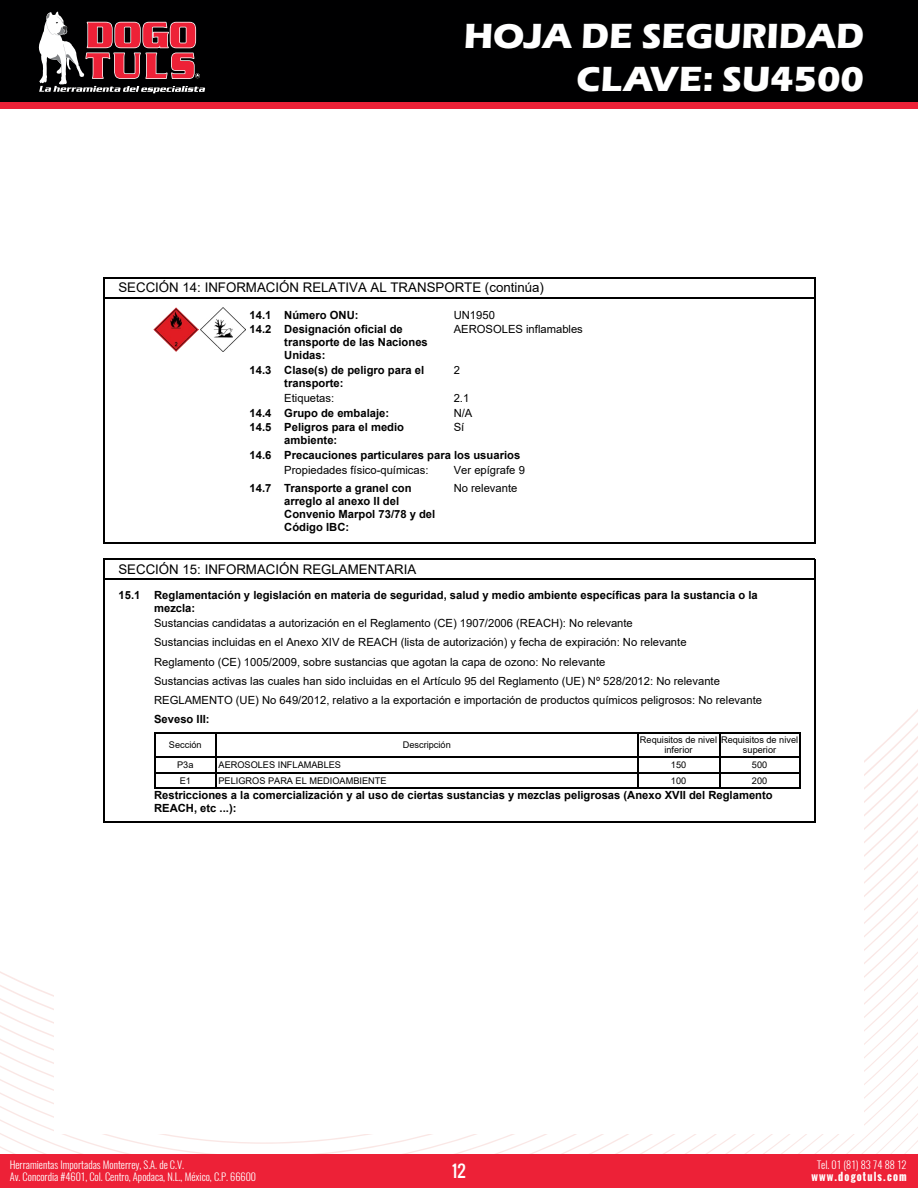
<style>
.page{position:relative;width:918px;height:1188px;background:#fff}
.page>*{position:absolute;margin:0;border:0;box-sizing:border-box;transform-origin:0 0}
.t1{font:700 36px/43.2px "Eras ITC";color:#fff;text-align:right}
.t2{font:16.5px "Oswald";color:#fff}
.t3{font:13.2px "Arial";color:#000}
.t4{font:11.25px/19.4px "Arial";color:#000}
.t5{font:700 11.25px/12.9px "Arial";color:#000}
.t6{font:300 10.5px/12.6px "Oswald";color:#fff}
.t7{font:700 10.5px "Oswald";letter-spacing:.11em;color:#fff}
.t8{font:9.15px/10.5px "Arial";color:#000}
.s1{font-weight:700}
</style>
<div class="page">
<div style="left:0;top:0;width:918px;height:103px;background:#000001"></div>
<div style="left:0;top:102px;width:918px;height:6px;background:#ed2137"></div>
<svg style="left:38px;top:11px;width:167px;height:82px"></svg>
<svg style="left:0;top:849px;width:918px;height:305px"></svg>
<svg style="left:0;top:1143px;width:149px;height:11px"></svg>
<svg style="left:678px;top:983px;width:240px;height:171px"></svg>
<svg style="left:699px;top:997px;width:219px;height:157px"></svg>
<div style="left:0;top:1154px;width:918px;height:34px;background:#ed2137"></div>
<div style="left:54px;top:142px;width:810px;height:992px;background:#fff"></div>
<hr style="left:118px;top:277px;width:697px;height:1px;background:#000">
<hr style="left:118px;top:297px;width:697px;height:1px;background:#000">
<svg style="left:103px;top:277px;width:15px;height:31px"></svg>
<svg style="left:814px;top:278px;width:1px;height:30px"></svg>
<img style="left:154px;top:308px;width:44px;height:44px">
<img style="left:201px;top:308px;width:44px;height:44px">
<hr style="left:103px;top:308px;width:1px;height:230px;background:#000">
<hr style="left:814px;top:308px;width:1px;height:230px;background:#000">
<hr style="left:103px;top:542px;width:712px;height:1px;background:#000">
<hr style="left:118px;top:559px;width:697px;height:1px;background:#000">
<hr style="left:118px;top:579px;width:697px;height:1px;background:#000">
<hr style="left:154px;top:733px;width:63px;height:1px;background:#000">
<hr style="left:154px;top:757px;width:63px;height:1px;background:#000">
<hr style="left:217px;top:733px;width:421px;height:1px;background:#000">
<hr style="left:217px;top:757px;width:421px;height:1px;background:#000">
<hr style="left:638px;top:733px;width:81px;height:1px;background:#000">
<hr style="left:638px;top:757px;width:81px;height:1px;background:#000">
<hr style="left:719px;top:733px;width:81px;height:1px;background:#000">
<hr style="left:719px;top:757px;width:81px;height:1px;background:#000">
<hr style="left:154px;top:772px;width:63px;height:1px;background:#000">
<hr style="left:217px;top:772px;width:421px;height:1px;background:#000">
<hr style="left:638px;top:772px;width:81px;height:1px;background:#000">
<hr style="left:719px;top:772px;width:81px;height:1px;background:#000">
<svg style="left:154px;top:734px;width:1px;height:54px"></svg>
<svg style="left:216px;top:734px;width:1px;height:54px"></svg>
<hr style="left:154px;top:788px;width:63px;height:1px;background:#000">
<svg style="left:637px;top:734px;width:1px;height:54px"></svg>
<hr style="left:217px;top:788px;width:421px;height:1px;background:#000">
<hr style="left:638px;top:788px;width:81px;height:1px;background:#000">
<svg style="left:719px;top:734px;width:1px;height:54px"></svg>
<svg style="left:799px;top:734px;width:1px;height:54px"></svg>
<hr style="left:719px;top:788px;width:81px;height:1px;background:#000">
<svg style="left:103px;top:559px;width:15px;height:262px"></svg>
<svg style="left:814px;top:560px;width:1px;height:261px"></svg>
<hr style="left:103px;top:821px;width:712px;height:1px;background:#000">
<h1 class="t1" style="left:464px;top:14px;width:402px">HOJA DE SEGURIDAD<br>CLAVE: SU4500</h1>
<p class="t3" style="left:118px;top:279px;width:427px">SECCIÓN 14: INFORMACIÓN RELATIVA AL TRANSPORTE (continúa)</p>
<p class="t5" style="left:250px;top:308px;width:23px">14.1</p>
<p class="t5" style="left:284px;top:308px;width:76px">Número ONU:</p>
<p class="t4" style="left:454px;top:305px;width:43px">UN1950</p>
<p class="t5" style="left:250px;top:323px;width:23px">14.2</p>
<p class="t5" style="left:284px;top:323px;width:120px">Designación oficial de</p>
<p class="t4" style="left:454px;top:320px;width:131px">AEROSOLES inflamables</p>
<p class="t5" style="left:284px;top:336px;width:145px">transporte de las Naciones<br>Unidas:</p>
<p class="t5" style="left:250px;top:364px;width:23px">14.3</p>
<p class="t5" style="left:284px;top:364px;width:141px">Clase(s) de peligro para el</p>
<p class="t4" style="left:454px;top:360px;width:8px">2</p>
<p class="t5" style="left:284px;top:377px;width:61px">transporte:</p>
<p class="t4" style="left:284px;top:388px;width:51px">Etiquetas:</p>
<p class="t4" style="left:454px;top:388px;width:17px">2.1</p>
<p class="t5" style="left:250px;top:406px;width:23px">14.4</p>
<p class="t5" style="left:284px;top:406px;width:106px">Grupo de embalaje:</p>
<p class="t4" style="left:454px;top:403px;width:20px">N/A</p>
<p class="t5" style="left:250px;top:421px;width:23px">14.5</p>
<p class="t4" style="left:454px;top:417px;width:12px">Sí</p>
<p class="t5" style="left:284px;top:421px;width:121px">Peligros para el medio ambiente:</p>
<p class="t5" style="left:250px;top:449px;width:23px">14.6</p>
<p class="t5" style="left:284px;top:449px;width:237px">Precauciones particulares para los usuarios</p>
<p class="t4" style="left:284px;top:460px;width:146px">Propiedades físico-químicas:</p>
<p class="t4" style="left:454px;top:460px;width:73px">Ver epígrafe 9</p>
<p class="t5" style="left:250px;top:482px;width:23px">14.7</p>
<p class="t4" style="left:454px;top:478px;width:65px">No relevante</p>
<p class="t5" style="left:284px;top:482px;width:153px">Transporte a granel con arreglo al anexo II del<br>Convenio Marpol 73/78 y del<br>Código IBC:</p>
<p class="t3" style="left:118px;top:560px;width:299px">SECCIÓN 15: INFORMACIÓN REGLAMENTARIA</p>
<p class="t5" style="left:154px;top:589px;width:605px;text-indent:-35px">15.1 Reglamentación y legislación en materia de seguridad, salud y medio ambiente específicas para la sustancia o la mezcla:</p>
<p class="t4" style="left:154px;top:613px;width:609px">Sustancias candidatas a autorización en el Reglamento (CE) 1907/2006 (REACH): No relevante<br>Sustancias incluidas en el Anexo XIV de REACH (lista de autorización) y fecha de expiración: No relevante<br>Reglamento (CE) 1005/2009, sobre sustancias que agotan la capa de ozono: No relevante<br>Sustancias activas las cuales han sido incluidas en el Artículo 95 del Reglamento (UE) Nº 528/2012: No relevante REGLAMENTO (UE) No 649/2012, relativo a la exportación e importación de productos químicos peligrosos: No relevante <span class="s1">Seveso III:</span></p>
<p class="t8" style="left:169px;top:740px;width:34px">Sección</p>
<p class="t8" style="left:403px;top:740px;width:49px">Descripción</p>
<p class="t8" style="left:665px;top:734px;width:135px;text-indent:-25px">Requisitos de nivel Requisitos de nivel inferior</p>
<p class="t8" style="left:743px;top:745px;width:35px">superior</p>
<p class="t8" style="left:177px;top:760px;width:18px">P3a</p>
<p class="t8" style="left:219px;top:760px;width:124px">AEROSOLES INFLAMABLES</p>
<p class="t8" style="left:671px;top:760px;width:17px">150</p>
<p class="t8" style="left:752px;top:760px;width:17px">500</p>
<p class="t8" style="left:180px;top:775px;width:13px">E1</p>
<p class="t8" style="left:219px;top:775px;width:170px">PELIGROS PARA EL MEDIOAMBIENTE</p>
<p class="t8" style="left:671px;top:775px;width:17px">100</p>
<p class="t8" style="left:752px;top:775px;width:17px">200</p>
<p class="t5" style="left:154px;top:789px;width:620px">Restricciones a la comercialización y al uso de ciertas sustancias y mezclas peligrosas (Anexo XVII del Reglamento<br>REACH, etc ...):</p>
<p class="t6" style="left:10px;top:1158px;width:248px">Herramientas Importadas Monterrey, S.A. de C.V.<br>Av. Concordia #4601, Col. Centro, Apodaca, N.L., México, C.P. 66600</p>
<p class="t6" style="left:817px;top:1158px;width:91px">Tel. 01 (81) 83 74 88 12</p>
<h2 class="t2" style="left:452px;top:1159px;width:15px">12</h2>
<p class="t7" style="left:811px;top:1169px;width:97px">www.dogotuls.com</p>
</div>
